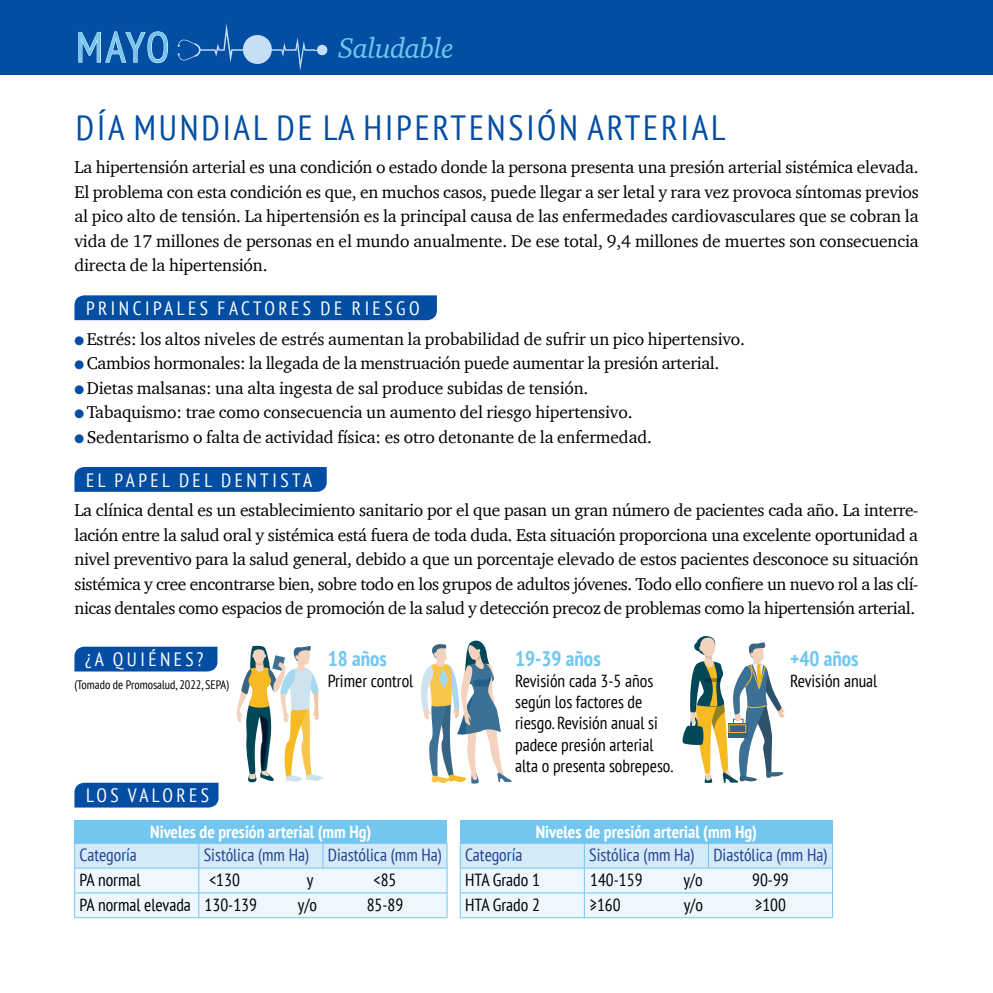
<style>
.page{position:relative;width:993px;height:993px;background:#fff}
.page>*{position:absolute;margin:0;border:0;box-sizing:border-box;transform-origin:0 0}
.t1{font:condensed 42.35px "PT Sans";color:#72c6ef}
.t2{font:condensed 35px "PT Sans";letter-spacing:.08em;color:#034ea2}
.t3{font:italic 29.05px "Charter";letter-spacing:-.02em;color:#72c6ef}
.t4{font:700 condensed 21px "PT Sans";color:#72c6ef}
.t5{font:condensed 19.25px "PT Sans";letter-spacing:.18em;color:#fff}
.t6{font:17.5px/24.5px "Charter";letter-spacing:-.01em;color:#000;text-align:justify}
.t7{font:condensed 17.5px/21px "PT Sans";color:#000}
.t8{font:condensed 17.5px "PT Sans";color:#25408f}
.t9{font:700 condensed 17.5px "PT Sans";color:#fff}
.t10{font:condensed 12.25px "PT Sans";color:#000}
.s1{color:#034ea2}
</style>
<div class="page">
<svg style="left:237px;top:645px;width:86px;height:137px"></svg>
<svg style="left:421px;top:640px;width:91px;height:144px"></svg>
<svg style="left:682px;top:636px;width:103px;height:147px"></svg>
<div style="left:0;top:0;width:992px;height:74px;background:#034ea2"></div>
<div style="left:317px;top:45px;width:10px;height:10px;background:#c7dff4;border-radius:50%"></div>
<svg style="left:177px;top:24px;width:142px;height:47px"></svg>
<svg style="left:78px;top:31px;width:90px;height:32px"></svg>
<div style="left:74px;top:295px;width:363px;height:25px;background:#034ea2"></div>
<div style="left:74px;top:467px;width:252px;height:24px;background:#034ea2"></div>
<div style="left:75px;top:819px;width:372px;height:24px;background:#72c6ef"></div>
<hr style="left:74px;top:842px;width:125px;height:1px;background:#72c6ef">
<svg style="left:74px;top:843px;width:373px;height:74px"></svg>
<hr style="left:74px;top:917px;width:125px;height:1px;background:#72c6ef">
<hr style="left:199px;top:917px;width:124px;height:1px;background:#72c6ef">
<hr style="left:323px;top:917px;width:124px;height:1px;background:#72c6ef">
<div style="left:74px;top:782px;width:144px;height:25px;background:#034ea2"></div>
<div style="left:460px;top:819px;width:372px;height:24px;background:#72c6ef"></div>
<svg style="left:460px;top:843px;width:373px;height:74px"></svg>
<hr style="left:460px;top:917px;width:124px;height:1px;background:#72c6ef">
<hr style="left:584px;top:917px;width:124px;height:1px;background:#72c6ef">
<hr style="left:708px;top:917px;width:124px;height:1px;background:#72c6ef">
<div style="left:74px;top:646px;width:143px;height:25px;background:#034ea2"></div>
<p class="t1" style="left:76px;top:20px;width:95px">MAYO</p>
<p class="t3" style="left:338px;top:24px;width:117px">Saludable</p>
<p class="t2" style="left:76px;top:106px;width:651px">DÍA MUNDIAL DE LA HIPERTENSIÓN ARTERIAL</p>
<p class="t6" style="left:74px;top:154px;width:845px">La hipertensión arterial es una condición o estado donde la persona presenta una presión arterial sistémica elevada.<br>El problema con esta condición es que, en muchos casos, puede llegar a ser letal y rara vez provoca síntomas previos al pico alto de tensión. La hipertensión es la principal causa de las enfermedades cardiovasculares que se cobran la vida de 17 millones de personas en el mundo anualmente. De ese total, 9,4 millones de muertes son consecuencia directa de la hipertensión.</p>
<p class="t5" style="left:86px;top:296px;width:335px">PRINCIPALES FACTORES DE RIESGO</p>
<p class="t6" style="left:74px;top:326px;width:672px"><span class="s1">●</span> Estrés: los altos niveles de estrés aumentan la probabilidad de sufrir un pico hipertensivo.</p>
<p class="t6" style="left:74px;top:350px;width:646px"><span class="s1">●</span> Cambios hormonales: la llegada de la menstruación puede aumentar la presión arterial.</p>
<p class="t6" style="left:74px;top:375px;width:515px"><span class="s1">●</span> Dietas malsanas: una alta ingesta de sal produce subidas de tensión.</p>
<p class="t6" style="left:74px;top:399px;width:559px"><span class="s1">●</span> Tabaquismo: trae como consecuencia un aumento del riesgo hipertensivo.</p>
<p class="t6" style="left:74px;top:424px;width:579px"><span class="s1">●</span> Sedentarismo o falta de actividad física: es otro detonante de la enfermedad.</p>
<p class="t5" style="left:86px;top:467px;width:227px">EL PAPEL DEL DENTISTA</p>
<p class="t6" style="left:74px;top:497px;width:845px">La clínica dental es un establecimiento sanitario por el que pasan un gran número de pacientes cada año. La interre&shy;lación entre la salud oral y sistémica está fuera de toda duda. Esta situación proporciona una excelente oportunidad a nivel preventivo para la salud general, debido a que un porcentaje elevado de estos pacientes desconoce su situación sistémica y cree encontrarse bien, sobre todo en los grupos de adultos jóvenes. Todo ello confiere un nuevo rol a las clí&shy;nicas dentales como espacios de promoción de la salud y detección precoz de problemas como la hipertensión arterial.</p>
<p class="t5" style="left:85px;top:647px;width:120px">¿A QUIÉNES?</p>
<p class="t10" style="left:74px;top:677px;width:156px">(Tomado de Promosalud, 2022, SEPA)</p>
<p class="t5" style="left:86px;top:783px;width:124px">LOS VALORES</p>
<p class="t4" style="left:327px;top:645px;width:61px">18 años</p>
<p class="t7" style="left:327px;top:670px;width:87px">Primer control</p>
<p class="t9" style="left:150px;top:820px;width:222px">Niveles de presión arterial (mm Hg)</p>
<p class="t8" style="left:80px;top:843px;width:59px">Catego<span class="s1">rí</span>a</p>
<p class="t8" style="left:204px;top:843px;width:107px">Sistólica (mm Ha)</p>
<p class="t8" style="left:328px;top:843px;width:115px">Diastólica (mm Ha)</p>
<p class="t7" style="left:80px;top:868px;width:62px">PA normal</p>
<p class="t7" style="left:209px;top:868px;width:32px">&lt;130</p>
<p class="t7" style="left:306px;top:868px;width:8px">y</p>
<p class="t7" style="left:373px;top:868px;width:25px">&lt;85</p>
<p class="t7" style="left:80px;top:893px;width:113px">PA normal elevada</p>
<p class="t7" style="left:204px;top:893px;width:54px">130-139</p>
<p class="t7" style="left:298px;top:893px;width:21px">y/o</p>
<p class="t7" style="left:366px;top:893px;width:38px">85-89</p>
<p class="t4" style="left:515px;top:645px;width:87px">19-39 años</p>
<p class="t7" style="left:515px;top:670px;width:159px">Revisión cada 3-5 años según los factores de riesgo. Revisión anual si padece presión arterial alta o presenta sobrepeso.</p>
<p class="t9" style="left:535px;top:820px;width:222px">Niveles de presión arterial (mm Hg)</p>
<p class="t4" style="left:789px;top:645px;width:70px">+40 años</p>
<p class="t7" style="left:789px;top:670px;width:89px">Revisión anual</p>
<p class="t8" style="left:465px;top:843px;width:59px">Catego<span class="s1">rí</span>a</p>
<p class="t8" style="left:589px;top:843px;width:107px">Sistólica (mm Ha)</p>
<p class="t8" style="left:713px;top:843px;width:115px">Diastólica (mm Ha)</p>
<p class="t7" style="left:465px;top:868px;width:76px">HTA Grado 1</p>
<p class="t7" style="left:590px;top:868px;width:54px">140-159</p>
<p class="t7" style="left:683px;top:868px;width:21px">y/o</p>
<p class="t7" style="left:752px;top:868px;width:38px">90-99</p>
<p class="t7" style="left:465px;top:893px;width:76px">HTA Grado 2</p>
<p class="t7" style="left:589px;top:893px;width:32px">≥160</p>
<p class="t7" style="left:683px;top:893px;width:21px">y/o</p>
<p class="t7" style="left:754px;top:893px;width:32px">≥100</p>
</div>
